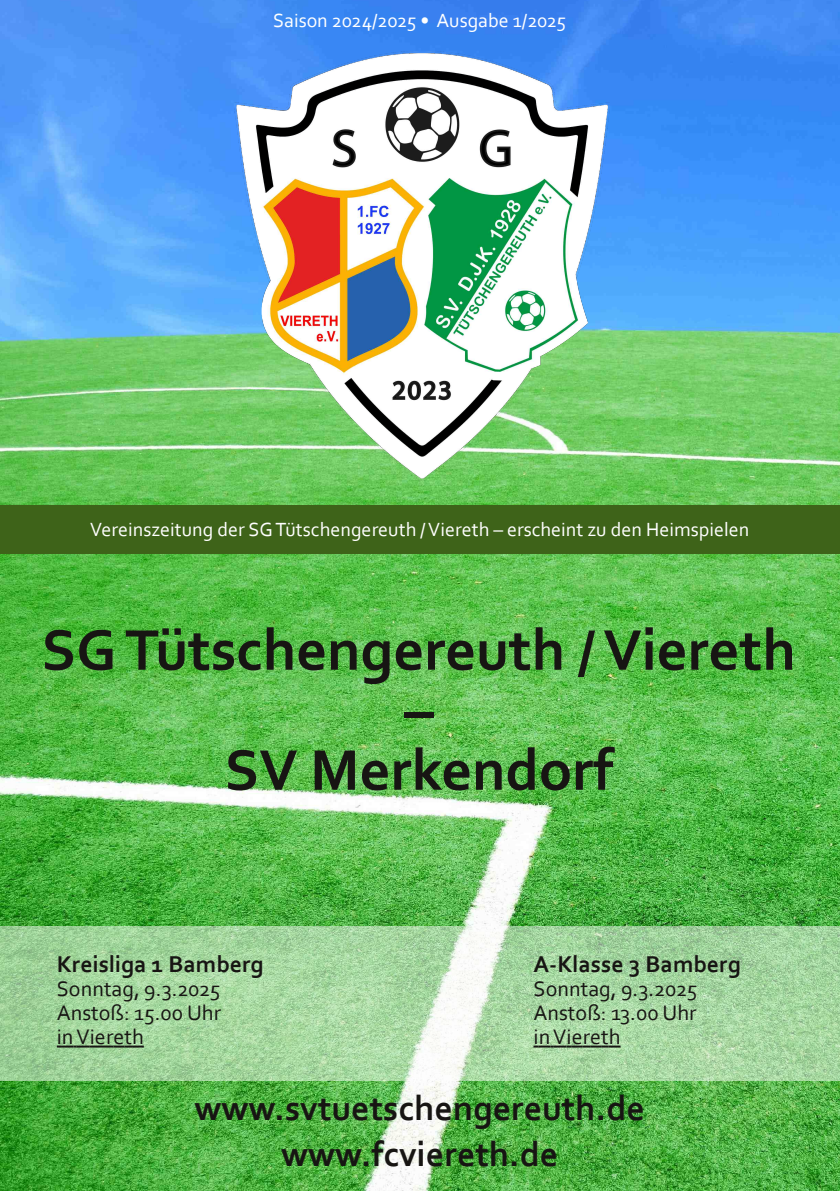
<style>
.page{position:relative;width:840px;height:1191px;background:#fff}
.page>*{position:absolute;margin:0;border:0;box-sizing:border-box;transform-origin:0 0}
.t1{font:700 60px/60px "Corbel";color:#171513;text-align:center}
.t2{font:700 36px "Corbel";color:#171513}
.t3{font:700 24px "Corbel";color:#171513}
.t4{font:22px/24px "Corbel";color:#171513;text-align:justify}
.t5{font:20px "Corbel";color:#fff}
</style>
<div class="page">
<img style="left:0;top:0;width:839px;height:1191px">
<div style="left:0;top:925px;width:839px;height:155px;background:#fff;opacity:.5"></div>
<svg style="left:57px;top:1045px;width:87px;height:2px"></svg>
<div style="left:0;top:505px;width:839px;height:49px;background:#3e6319"></div>
<img style="left:234px;top:51px;width:375px;height:429px">
<svg style="left:533px;top:1045px;width:87px;height:2px"></svg>
<p class="t5" style="left:273px;top:12px;width:294px">Saison 2024/2025 • Ausgabe 1/2025</p>
<p class="t5" style="left:90px;top:521px;width:660px">Vereinszeitung der SGTütschengereuth /Viereth – erscheint zu den Heimspielen</p>
<h1 class="t1" style="left:42px;top:625px;width:755px">SGTütschengereuth /Viereth –<br>SV Merkendorf</h1>
<p class="t3" style="left:57px;top:954px;width:208px">Kreisliga 1 Bamberg</p>
<p class="t4" style="left:57px;top:978px;width:166px">Sonntag, 9.3.2025<br>Anstoß: 15.00 Uhr inViereth</p>
<p class="t3" style="left:533px;top:954px;width:209px">A‐Klasse 3 Bamberg</p>
<p class="t4" style="left:533px;top:978px;width:165px">Sonntag, 9.3.2025<br>Anstoß: 13.00 Uhr inViereth</p>
<h2 class="t2" style="left:194px;top:1093px;width:451px">www.svtuetschengereuth.de</h2>
<h2 class="t2" style="left:281px;top:1138px;width:279px">www.fcviereth.de</h2>
</div>
